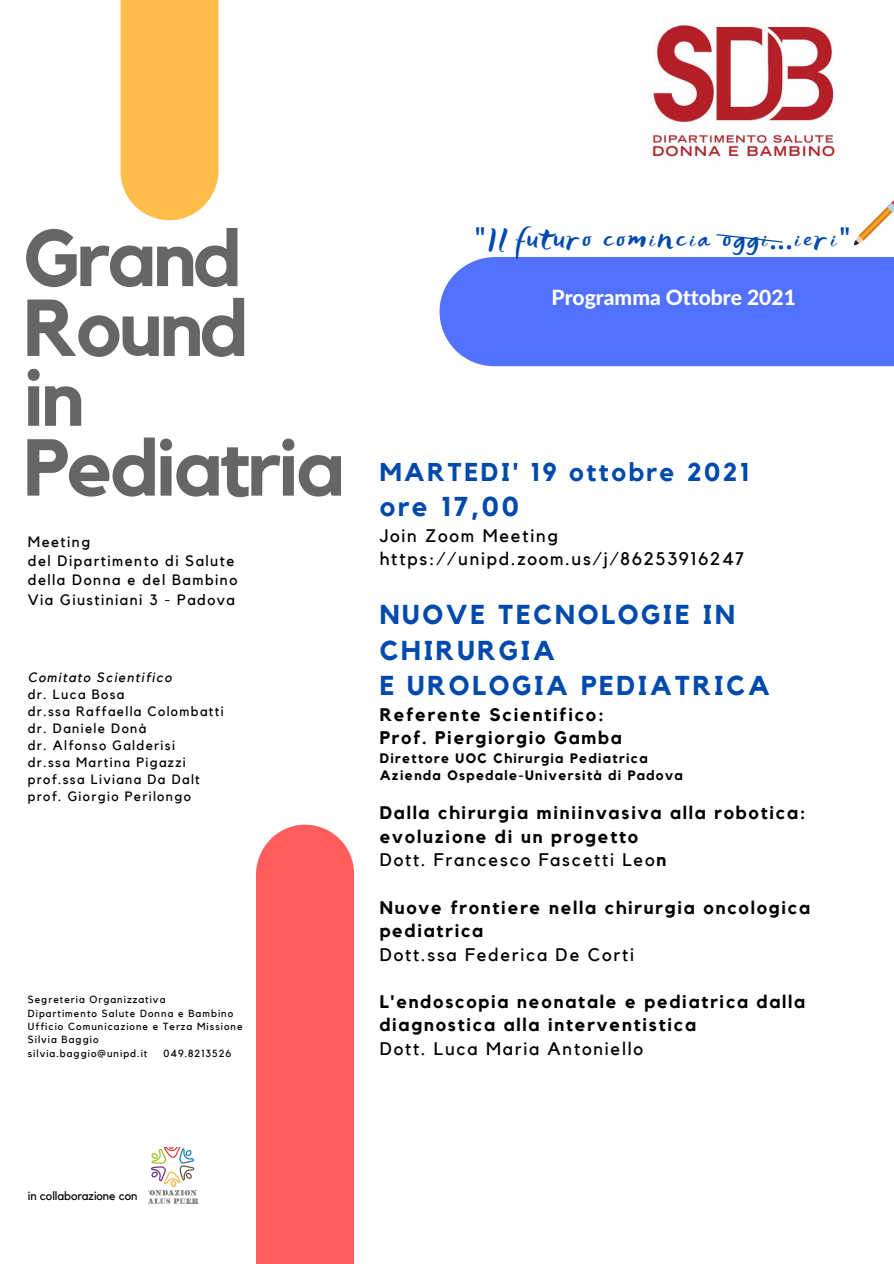
<style>
.page{position:relative;width:894px;height:1264px;background:#fff}
.page>*{position:absolute;margin:0;border:0;box-sizing:border-box;transform-origin:0 0}
.t1{font:700 79.5px/69.8px "Kollektif";letter-spacing:-.03em;color:#666}
.t2{font:27.9px "Lifelogo Easy";letter-spacing:.1em;color:#004aad}
.t3{font:700 27.15px/35px "Kollektif";letter-spacing:.1em;color:#004aad}
.t4{font:700 25.65px "Kollektif";letter-spacing:.1em;color:#004aad}
.t5{font:800 21px "Lato Latin";color:#fff}
.t6{font:700 18.15px/23.5px "Kollektif";letter-spacing:.1em;color:#000}
.t7{font:18.15px "Kollektif";letter-spacing:.1em;color:#000}
.t8{font:15px "Kollektif";letter-spacing:.1em;color:#000}
.t9{font:700 13.65px "Kollektif";letter-spacing:.1em;color:#000}
.t10{font:13.5px "Kollektif";letter-spacing:.1em;color:#000}
.t11{font:italic 13.5px "Kollektif";letter-spacing:.1em;color:#000}
.t12{font:12px "Kollektif";color:#000}
.t13{font:10.35px "Kollektif";letter-spacing:.1em;color:#000}
.s1{font-weight:700}
</style>
<div class="page">
<div style="left:439px;top:257px;width:454px;height:109px;background:#5271ff"></div>
<div style="left:120px;top:0;width:98px;height:221px;background:#ffbd4a"></div>
<div style="left:256px;top:824px;width:98px;height:439px;background:#ff5c5c"></div>
<img style="left:648px;top:22px;width:188px;height:135px">
<svg style="left:716px;top:234px;width:66px;height:9px"></svg>
<svg style="left:854px;top:201px;width:39px;height:45px"></svg>
<img style="left:149px;top:1147px;width:48px;height:56px">
<p class="t1" style="left:24px;top:227px;width:225px">Grand<br>Round</p>
<p class="t1" style="left:24px;top:366px;width:322px">in<br>Pediatria</p>
<p class="t8" style="left:28px;top:534px;width:64px">Meeting</p>
<p class="t8" style="left:28px;top:554px;width:208px">del Dipartimento di Salute</p>
<p class="t8" style="left:28px;top:573px;width:211px">della Donna e del Bambino</p>
<p class="t8" style="left:28px;top:592px;width:208px">Via Giustiniani 3 - Padova</p>
<p class="t11" style="left:28px;top:671px;width:145px">Comitato Scientifico</p>
<p class="t10" style="left:28px;top:688px;width:98px">dr. Luca Bosa</p>
<p class="t10" style="left:28px;top:705px;width:197px">dr.ssa Raffaella Colombatti</p>
<p class="t10" style="left:28px;top:722px;width:120px">dr. Daniele Donà</p>
<p class="t10" style="left:28px;top:739px;width:148px">dr. Alfonso Galderisi</p>
<p class="t10" style="left:28px;top:756px;width:159px">dr.ssa Martina Pigazzi</p>
<p class="t10" style="left:28px;top:773px;width:173px">prof.ssa Liviana Da Dalt</p>
<p class="t10" style="left:28px;top:789px;width:164px">prof. Giorgio Perilongo</p>
<p class="t13" style="left:28px;top:994px;width:139px">Segreteria Organizzativa</p>
<p class="t13" style="left:28px;top:1008px;width:207px">Dipartimento Salute Donna e Bambino</p>
<p class="t13" style="left:28px;top:1021px;width:216px">Ufficio Comunicazione e Terza Missione</p>
<p class="t13" style="left:28px;top:1034px;width:72px">Silvia Baggio</p>
<p class="t13" style="left:28px;top:1048px;width:121px">silvia.baggio@unipd.it</p>
<p class="t13" style="left:163px;top:1048px;width:69px">049.8213526</p>
<p class="t2" style="left:474px;top:218px;width:377px">"Il futuro comincia oggi...ieri"</p>
<p class="t5" style="left:551px;top:288px;width:246px">Programma Ottobre 2021</p>
<p class="t4" style="left:379px;top:460px;width:371px">MARTEDI' 19 ottobre 2021</p>
<p class="t3" style="left:379px;top:489px;width:140px">ore 17,00</p>
<p class="t7" style="left:379px;top:527px;width:180px">Join Zoom Meeting</p>
<p class="t7" style="left:379px;top:550px;width:366px">https://unipd.zoom.us/j/86253916247</p>
<p class="t3" style="left:379px;top:598px;width:357px">NUOVE TECNOLOGIE IN<br>CHIRURGIA</p>
<p class="t3" style="left:379px;top:668px;width:391px">E UROLOGIA PEDIATRICA</p>
<p class="t6" style="left:379px;top:703px;width:225px">Referente Scientifico:</p>
<p class="t6" style="left:379px;top:726px;width:243px">Prof. Piergiorgio Gamba</p>
<p class="t9" style="left:379px;top:752px;width:269px">Direttore UOC Chirurgia Pediatrica</p>
<p class="t9" style="left:379px;top:769px;width:304px">Azienda Ospedale-Università di Padova</p>
<p class="t6" style="left:379px;top:802px;width:427px">Dalla chirurgia miniinvasiva alla robotica: evoluzione di un progetto</p>
<p class="t7" style="left:379px;top:851px;width:288px">Dott. Francesco Fascetti Leo<span class="s1">n</span></p>
<p class="t6" style="left:379px;top:896px;width:432px">Nuove frontiere nella chirurgia oncologica pediatrica</p>
<p class="t7" style="left:379px;top:946px;width:256px">Dott.ssa Federica De Corti</p>
<p class="t6" style="left:379px;top:990px;width:427px">L'endoscopia neonatale e pediatrica dalla diagnostica alla interventistica</p>
<p class="t7" style="left:379px;top:1040px;width:265px">Dott. Luca Maria Antoniello</p>
<p class="t12" style="left:28px;top:1189px;width:111px">in collaborazione con</p>
</div>
